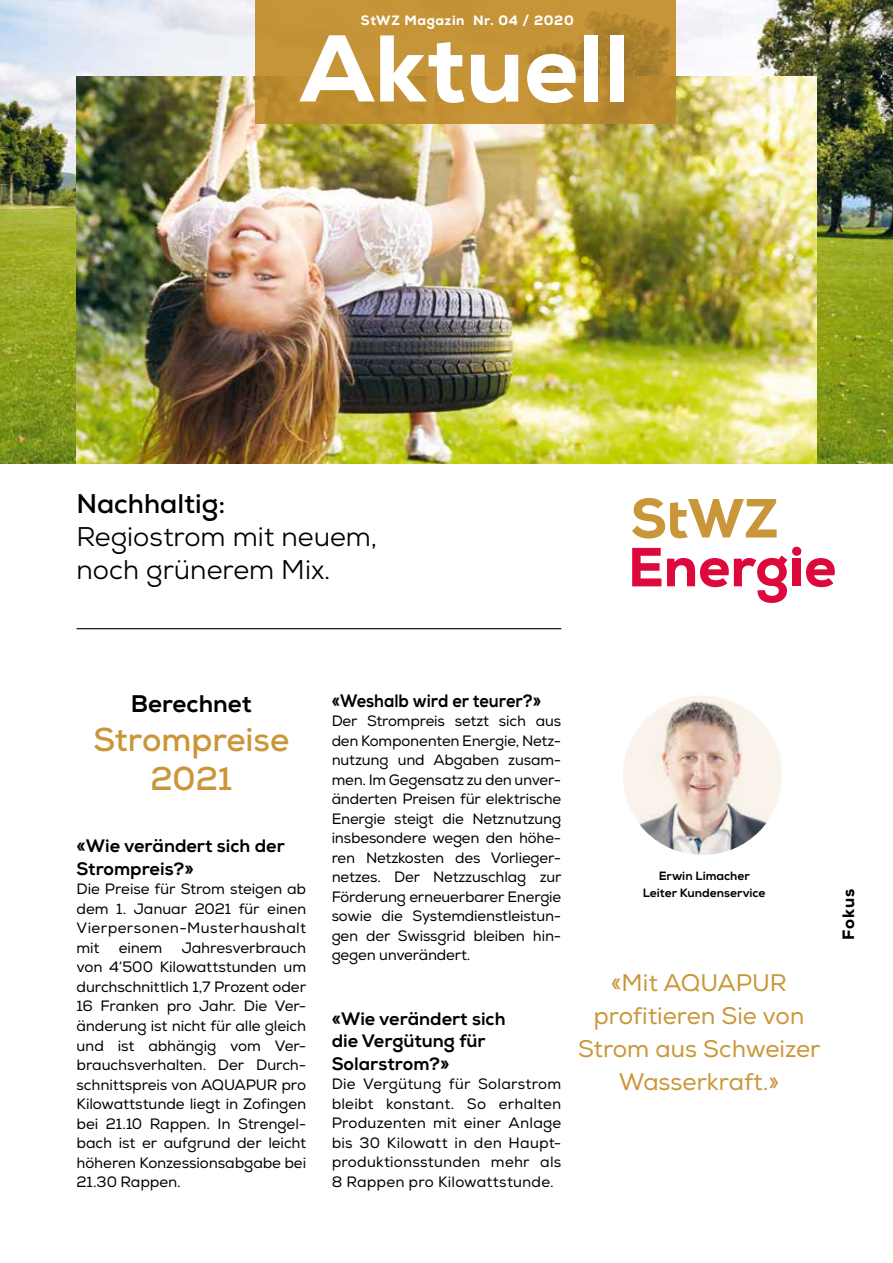
<style>
.page{position:relative;width:893px;height:1263px;background:#fff}
.page>*{position:absolute;margin:0;border:0;box-sizing:border-box;transform-origin:0 0}
.t1{font:800 94.5px "Nexa";color:#fff}
.t2{font:700 33px/39px "Nexa";color:#c9973a;text-align:center}
.t3{font:27px/33px "Nexa";color:#000}
.t4{font:700 27px "Nexa";color:#000}
.t5{font:24px/33px "Nexa";color:#c9973a;text-align:center}
.t6{font:800 24px "Nexa";color:#000}
.t7{font:800 18px/22.5px "Nexa";color:#000}
.t8{font:800 18px "Nexa";color:#000;scale:.9 1}
.t9{font:800 16.5px "Nexa";letter-spacing:.05em;color:#000}
.t10{font:15px/19.5px "Nexa";letter-spacing:-.01em;color:#000;text-align:justify}
.t11{font:800 13.5px "Nexa";letter-spacing:.05em;color:#fff}
.t12{font:800 12px/16.5px "Nexa";color:#000;text-align:center}
</style>
<div class="page">
<img style="left:0;top:0;width:893px;height:463px">
<img style="left:77px;top:77px;width:739px;height:386px">
<img style="left:622px;top:695px;width:160px;height:160px;border-radius:80px">
<svg style="left:255px;top:0;width:421px;height:124px;background:#c08f34"></svg>
<svg style="left:632px;top:498px;width:145px;height:41px"></svg>
<svg style="left:632px;top:548px;width:29px;height:38px"></svg>
<svg style="left:667px;top:555px;width:120px;height:48px"></svg>
<div style="left:792px;top:547px;width:9px;height:9px;background:#dd083b;border-radius:50%"></div>
<div style="left:793px;top:558px;width:8px;height:28px;background:#dd083b"></div>
<svg style="left:806px;top:558px;width:29px;height:29px"></svg>
<hr style="left:77px;top:628px;width:484px;height:1px;background:#000">
<p class="t11" style="left:361px;top:12px;width:214px">StWZ Magazin Nr. 04 / 2020</p>
<h1 class="t1" style="left:300px;top:8px;width:331px">Aktuell</h1>
<h3 class="t4" style="left:77px;top:487px;width:150px">Nachhaltig:</h3>
<h3 class="t3" style="left:77px;top:520px;width:302px">Regiostrom mit neuem, noch grünerem Mix.</h3>
<h3 class="t6" style="left:131px;top:689px;width:122px">Berechnet</h3>
<h2 class="t2" style="left:93px;top:720px;width:197px">Strompreise<br>2021</h2>
<p class="t7" style="left:77px;top:835px;width:210px">«Wie verändert sich der<br>Strompreis?»</p>
<p class="t10" style="left:77px;top:880px;width:231px">Die Preise für Strom steigen ab dem 1. Januar 2021 für einen Vierpersonen-Musterhaushalt mit</p>
<p class="t10" style="left:77px;top:938px;width:231px;text-indent:105px">Jahresverbrauch von 4‘500 Kilowattstunden um durchschnittlich 1,7 Prozent oder 16 Franken pro Jahr. Die Ver&shy;änderung ist nicht für alle gleich und ist abhängig vom Ver&shy;brauchsverhalten. Der Durch&shy;schnittspreis von AQUAPUR pro Kilowattstunde liegt in Zofingen bei 21.10 Rappen. In Strengel&shy;bach ist er aufgrund der leicht höheren Konzessionsabgabe bei 21.30 Rappen.</p>
<p class="t10" style="left:119px;top:938px;width:45px">einem</p>
<p class="t8" style="left:332px;top:689px;width:234px">«Weshalb wird er teurer?»</p>
<p class="t10" style="left:332px;top:712px;width:231px;text-align:left">Der Strompreis setzt sich aus den Komponenten Energie, Netz&shy;nutzung und Abgaben zusam&shy;men. Im Gegensatz zu den unver&shy;änderten Preisen für elektrische<br>Energie steigt die Netznutzung insbesondere wegen den höhe&shy;ren Netzkosten des Vorlieger&shy;netzes. Der Netzzuschlag zur<br>Förderung erneuerbarer Energie sowie die Systemdienstleistun&shy;gen der Swissgrid bleiben hin&shy;gegen unverändert.</p>
<p class="t7" style="left:332px;top:1008px;width:175px">«Wie verändert sich die Vergütung für<br>Solarstrom?»</p>
<p class="t10" style="left:332px;top:1075px;width:231px">Die Vergütung für Solarstrom bleibt konstant. So erhalten Produzenten mit einer Anlage bis 30 Kilowatt in den Haupt&shy;produktionsstunden mehr als 8 Rappen pro Kilowattstunde.</p>
<p class="t12" style="left:643px;top:868px;width:124px">Erwin Limacher<br>Leiter Kundenservice</p>
<h3 class="t5" style="left:578px;top:966px;width:244px">«Mit AQUAPUR profitieren Sie von<br>Strom aus Schweizer<br>Wasserkraft.»</h3>
<p class="t9" style="left:838px;top:940px;width:52px;rotate:-90deg">Fokus</p>
</div>
